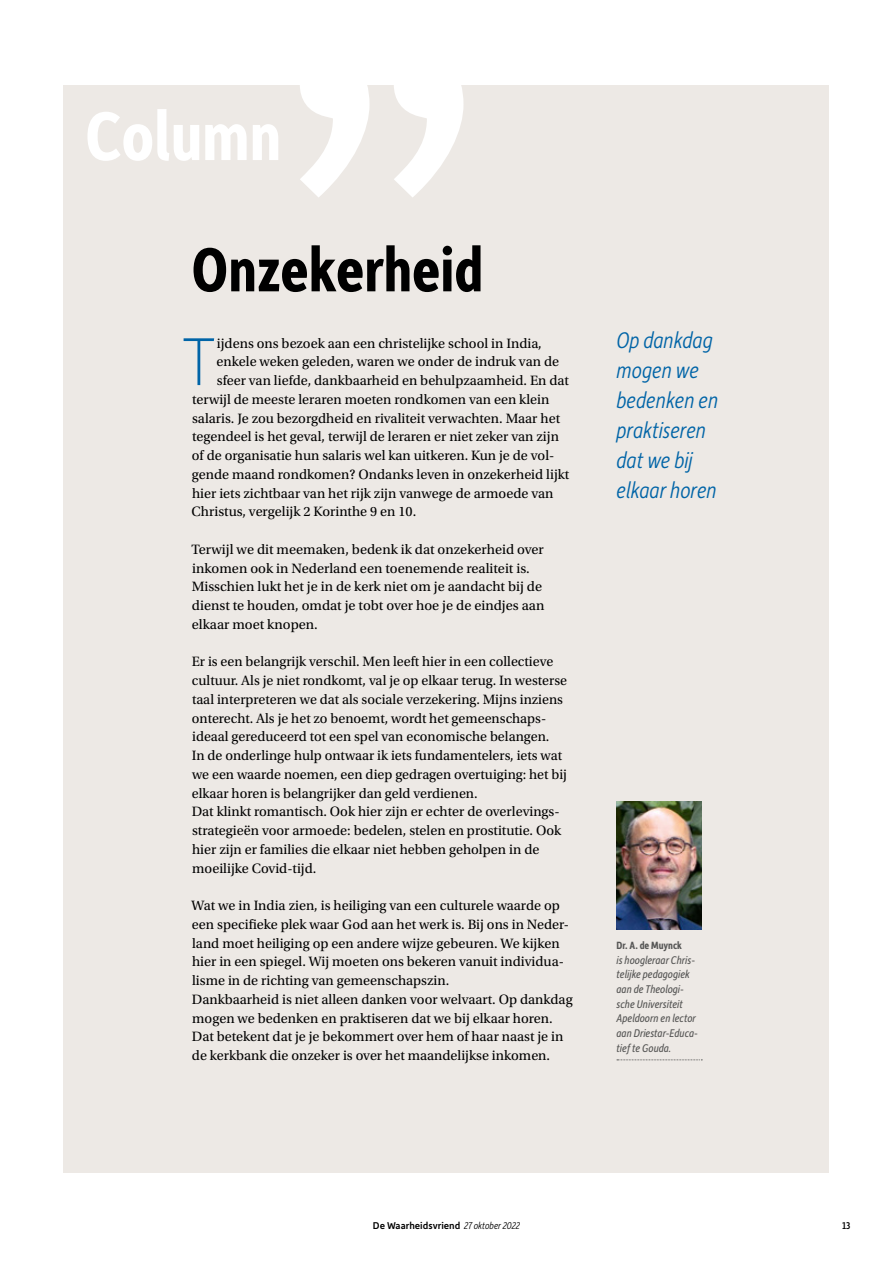
<style>
.page{position:relative;width:893px;height:1263px;background:#fff}
.page>*{position:absolute;margin:0;border:0;box-sizing:border-box;transform-origin:0 0}
.t1{font:700 73.2px "Depot New Condensed";color:#fff}
.t2{font:100 72px "Depot New";color:#0064a7}
.t3{font:700 66px "Depot New Condensed";color:#000}
.t4{font:italic 300 24px/30px "Depot New Condensed";color:#0064a7}
.t5{font:14.25px/18.8px "Utopia Std";color:#000}
.t6{font:italic 11.85px/14.7px "Depot New Condensed";color:#575756}
.t7{font:700 11.25px "Depot New Condensed";color:#575756}
.t8{font:500 10.5px "Depot New";color:#000}
.t9{font:500 10.5px "Depot New Condensed";color:#000}
.s1{font-family:"Depot New Condensed";font-weight:300;font-style:italic}
</style>
<div class="page">
<div style="left:64px;top:85px;width:765px;height:1088px;background:#ede9e5"></div>
<svg style="left:300px;top:85px;width:163px;height:112px"></svg>
<svg style="left:617px;top:1059px;width:85px;height:1px"></svg>
<img style="left:617px;top:802px;width:85px;height:127px">
<h1 class="t1" style="left:85px;top:88px;width:198px">Column</h1>
<h3 class="t3" style="left:191px;top:227px;width:294px">Onzekerheid</h3>
<h2 class="t2" style="left:182px;top:314px;width:36px">T</h2>
<p class="t5" style="left:217px;top:334px;width:326px">ijdens ons bezoek aan een christelijke school in India,</p>
<p class="t5" style="left:217px;top:353px;width:344px">enkele weken geleden, waren we onder de indruk van de</p>
<p class="t5" style="left:217px;top:371px;width:354px">sfeer van liefde, dankbaarheid en behulpzaamheid. En dat</p>
<p class="t5" style="left:192px;top:390px;width:359px">terwijl de meeste leraren moeten rondkomen van een klein</p>
<p class="t5" style="left:192px;top:409px;width:369px">salaris. Je zou bezorgdheid en rivaliteit verwachten. Maar het</p>
<p class="t5" style="left:192px;top:428px;width:368px">tegendeel is het geval, terwijl de leraren er niet zeker van zijn</p>
<p class="t5" style="left:192px;top:446px;width:364px">of de organisatie hun salaris wel kan uitkeren. Kun je de vol-</p>
<p class="t5" style="left:192px;top:465px;width:379px">gende maand rondkomen? Ondanks leven in onzekerheid lijkt</p>
<p class="t5" style="left:192px;top:484px;width:363px">hier iets zichtbaar van het rijk zijn vanwege de armoede van</p>
<p class="t5" style="left:192px;top:503px;width:226px">Christus, vergelijk 2 Korinthe 9 en 10.</p>
<p class="t5" style="left:191px;top:540px;width:354px">Terwijl we dit meemaken, bedenk ik dat onzekerheid over inkomen ook in Nederland een toenemende realiteit is.<br>Misschien lukt het je in de kerk niet om je aandacht bij de dienst te houden, omdat je tobt over hoe je de eindjes aan elkaar moet knopen.</p>
<p class="t5" style="left:192px;top:653px;width:377px">Er is een belangrijk verschil. Men leeft hier in een collectieve cultuur. Als je niet rondkomt, val je op elkaar terug. In westerse taal interpreteren we dat als sociale verzekering. Mijns inziens onterecht. Als je het zo benoemt, wordt het gemeenschaps&shy;ideaal gereduceerd tot een spel van economische belangen.<br>In de onderlinge hulp ontwaar ik iets fundamentelers, iets wat we een waarde noemen, een diep gedragen overtuiging: het bij elkaar horen is belangrijker dan geld verdienen.<br>Dat klinkt romantisch. Ook hier zijn er echter de overlevings&shy;strategieën voor armoede: bedelen, stelen en prostitutie. Ook hier zijn er families die elkaar niet hebben geholpen in de moeilijke Covid-tijd.</p>
<p class="t5" style="left:192px;top:896px;width:382px">Wat we in India zien, is heiliging van een culturele waarde op een specifieke plek waar God aan het werk is. Bij ons in Neder&shy;land moet heiliging op een andere wijze gebeuren. We kijken hier in een spiegel. Wij moeten ons bekeren vanuit individua&shy;lisme in de richting van gemeenschapszin.<br>Dankbaarheid is niet alleen danken voor welvaart. Op dankdag mogen we bedenken en praktiseren dat we bij elkaar horen.<br>Dat betekent dat je je bekommert over hem of haar naast je in de kerkbank die onzeker is over het maandelijkse inkomen.</p>
<h3 class="t4" style="left:617px;top:324px;width:103px">Op dankdag mogen we bedenken en praktiseren dat we bij elkaar horen</h3>
<p class="t7" style="left:617px;top:938px;width:67px">Dr. A. de Muynck</p>
<p class="t6" style="left:617px;top:952px;width:83px">is hoogleraar Chris&shy;telijke pedagogiek aan de Theologi&shy;sche Universiteit<br>Apeldoorn en lector aan Driestar-Educa&shy;tief te Gouda.</p>
<p class="t8" style="left:373px;top:1218px;width:149px">De Waarheidsvriend <span class="s1">27 oktober 2022</span></p>
<p class="t9" style="left:842px;top:1218px;width:10px">13</p>
</div>
